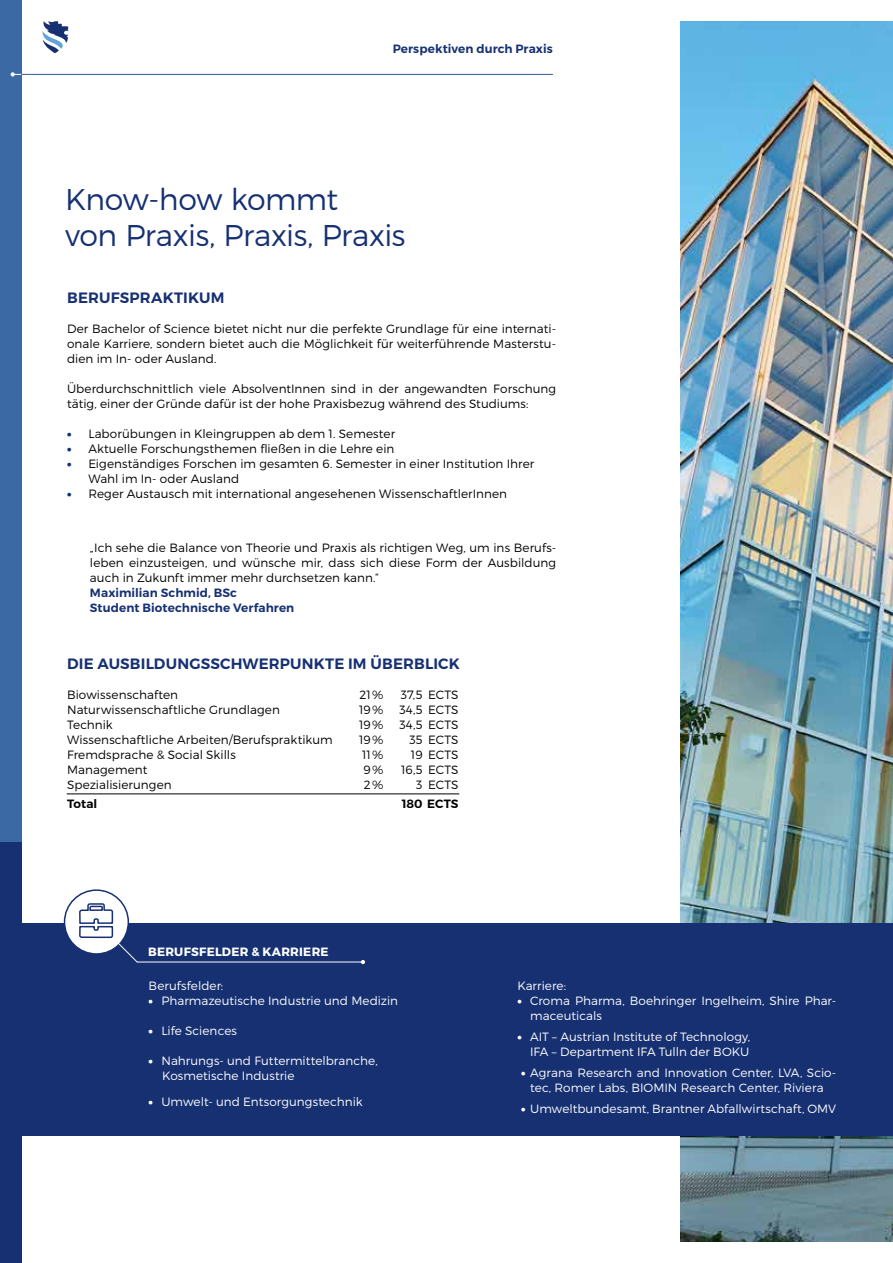
<style>
.page{position:relative;width:893px;height:1263px;background:#fff}
.page>*{position:absolute;margin:0;border:0;box-sizing:border-box;transform-origin:0 0}
.t1{font:300 30px/36px "Montserrat";letter-spacing:-.015em;color:#163072}
.t2{font:600 15px "Montserrat";letter-spacing:.01em;color:#163072}
.t3{font:300 12px/15px "Montserrat";letter-spacing:.005em;color:#000}
.t4{font:300 12px/15px "Montserrat";letter-spacing:.005em;color:#fff}
.t5{font:600 12px/15px "Montserrat";letter-spacing:.005em;color:#163072}
.t6{font:700 12px "Montserrat";letter-spacing:.025em;color:#fff}
.t7{font:600 12px "Montserrat";letter-spacing:.005em;color:#000}
.s1{font-weight:900;color:#163072}
.s2{font-weight:900}
</style>
<div class="page">
<img style="left:680px;top:21px;width:213px;height:1221px">
<div style="left:0;top:0;width:21px;height:1263px;background:#163072"></div>
<div style="left:0;top:0;width:21px;height:842px;background:#3b69a4"></div>
<hr style="left:21px;top:74px;width:532px;height:1px;background:#61a4d7">
<svg style="left:11px;top:72px;width:10px;height:5px"></svg>
<svg style="left:43px;top:21px;width:25px;height:32px"></svg>
<div style="left:21px;top:923px;width:872px;height:212px;background:#163072"></div>
<div style="left:65px;top:890px;width:63px;height:64px;background:#fff;border-radius:50%"></div>
<div style="left:64px;top:889px;width:65px;height:66px;border:2px solid #163072;border-radius:50%"></div>
<svg style="left:361px;top:960px;width:4px;height:4px"></svg>
<hr style="left:137px;top:962px;width:226px;height:1px;background:#fff">
<svg style="left:78px;top:902px;width:60px;height:61px"></svg>
<hr style="left:67px;top:794px;width:392px;height:1px;background:#000">
<p class="t5" style="left:393px;top:42px;width:162px">Perspektiven durch Praxis</p>
<h1 class="t1" style="left:65px;top:181px;width:342px">Know-how kommt<br>von Praxis, Praxis, Praxis</h1>
<p class="t2" style="left:67px;top:288px;width:159px">BERUFSPRAKTIKUM</p>
<p class="t3" style="left:67px;top:321px;width:490px;text-align:justify">Der Bachelor of Science bietet nicht nur die perfekte Grundlage für eine internati&shy;onale Karriere, sondern bietet auch die Möglichkeit für weiterführende Masterstu&shy;dien im In- oder Ausland.</p>
<p class="t3" style="left:67px;top:381px;width:490px">Überdurchschnittlich viele AbsolventInnen sind in der angewandten Forschung tätig, einer der Gründe dafür ist der hohe Praxisbezug während des Studiums:</p>
<p class="t3" style="left:67px;top:426px;width:330px"><span class="s1">•</span> Laborübungen in Kleingruppen ab dem 1. Semester</p>
<p class="t3" style="left:67px;top:441px;width:329px"><span class="s1">•</span> Aktuelle Forschungsthemen fließen in die Lehre ein</p>
<p class="t3" style="left:88px;top:456px;width:447px;text-indent:-21px"><span class="s1">•</span> Eigenständiges Forschen im gesamten 6. Semester in einer Institution Ihrer<br>Wahl im In- oder Ausland</p>
<p class="t3" style="left:67px;top:486px;width:442px"><span class="s1">•</span> Reger Austausch mit international angesehenen WissenschaftlerInnen</p>
<p class="t3" style="left:90px;top:540px;width:468px">„Ich sehe die Balance von Theorie und Praxis als richtigen Weg, um ins Berufs&shy;leben einzusteigen, und wünsche mir, dass sich diese Form der Ausbildung auch in Zukunft immer mehr durchsetzen kann.“</p>
<p class="t5" style="left:90px;top:585px;width:206px">Maximilian Schmid, BSc<br>Student Biotechnische Verfahren</p>
<p class="t2" style="left:67px;top:654px;width:394px">DIE AUSBILDUNGSSCHWERPUNKTE IM ÜBERBLICK</p>
<p class="t3" style="left:67px;top:687px;width:112px">Biowissenschaften</p>
<p class="t3" style="left:359px;top:687px;width:26px">21%</p>
<p class="t3" style="left:401px;top:687px;width:59px">37,5 ECTS</p>
<p class="t3" style="left:67px;top:702px;width:214px">Naturwissenschaftliche Grundlagen</p>
<p class="t3" style="left:359px;top:702px;width:26px">19%</p>
<p class="t3" style="left:399px;top:702px;width:61px">34,5 ECTS</p>
<p class="t3" style="left:67px;top:717px;width:47px">Technik</p>
<p class="t3" style="left:359px;top:717px;width:26px">19%</p>
<p class="t3" style="left:399px;top:717px;width:61px">34,5 ECTS</p>
<p class="t3" style="left:67px;top:732px;width:267px">Wissenschaftliche Arbeiten/Berufspraktikum</p>
<p class="t3" style="left:359px;top:732px;width:26px">19%</p>
<p class="t3" style="left:409px;top:732px;width:51px">35 ECTS</p>
<p class="t3" style="left:67px;top:747px;width:170px">Fremdsprache &amp; Social Skills</p>
<p class="t3" style="left:362px;top:747px;width:23px">11%</p>
<p class="t3" style="left:411px;top:747px;width:49px">19 ECTS</p>
<p class="t3" style="left:67px;top:762px;width:82px">Management</p>
<p class="t3" style="left:364px;top:762px;width:22px">9%</p>
<p class="t3" style="left:401px;top:762px;width:59px">16,5 ECTS</p>
<p class="t3" style="left:67px;top:777px;width:106px">Spezialisierungen</p>
<p class="t3" style="left:364px;top:777px;width:21px">2%</p>
<p class="t3" style="left:416px;top:777px;width:44px">3 ECTS</p>
<p class="t7" style="left:67px;top:797px;width:32px">Total</p>
<p class="t7" style="left:402px;top:797px;width:58px">180 ECTS</p>
<p class="t6" style="left:148px;top:944px;width:182px">BERUFSFELDER &amp; KARRIERE</p>
<p class="t4" style="left:149px;top:978px;width:76px">Berufsfelder:</p>
<p class="t4" style="left:149px;top:993px;width:251px"><span class="s2">•</span> Pharmazeutische Industrie und Medizin</p>
<p class="t4" style="left:149px;top:1023px;width:90px"><span class="s2">•</span> Life Sciences</p>
<p class="t4" style="left:162px;top:1053px;width:217px;text-indent:-14px"><span class="s2">•</span> Nahrungs- und Futtermittelbranche,<br>Kosmetische Industrie</p>
<p class="t4" style="left:149px;top:1093px;width:216px"><span class="s2">•</span> Umwelt- und Entsorgungstechnik</p>
<p class="t4" style="left:517px;top:978px;width:50px">Karriere:</p>
<p class="t4" style="left:530px;top:993px;width:308px;text-indent:-13px"><span class="s2">•</span> Croma Pharma, Boehringer Ingelheim, Shire Phar&shy;maceuticals</p>
<p class="t4" style="left:517px;top:1029px;width:234px;text-align:right"><span class="s2">•</span> AIT – Austrian Institute of Technology,<br>IFA – Department IFA Tulln der BOKU</p>
<p class="t4" style="left:521px;top:1065px;width:317px;text-align:center"><span class="s2">•</span> Agrana Research and Innovation Center, LVA, Scio&shy;tec, Romer Labs, BIOMIN Research Center, Riviera</p>
<p class="t4" style="left:521px;top:1101px;width:317px"><span class="s2">•</span> Umweltbundesamt, Brantner Abfallwirtschaft, OMV</p>
</div>
